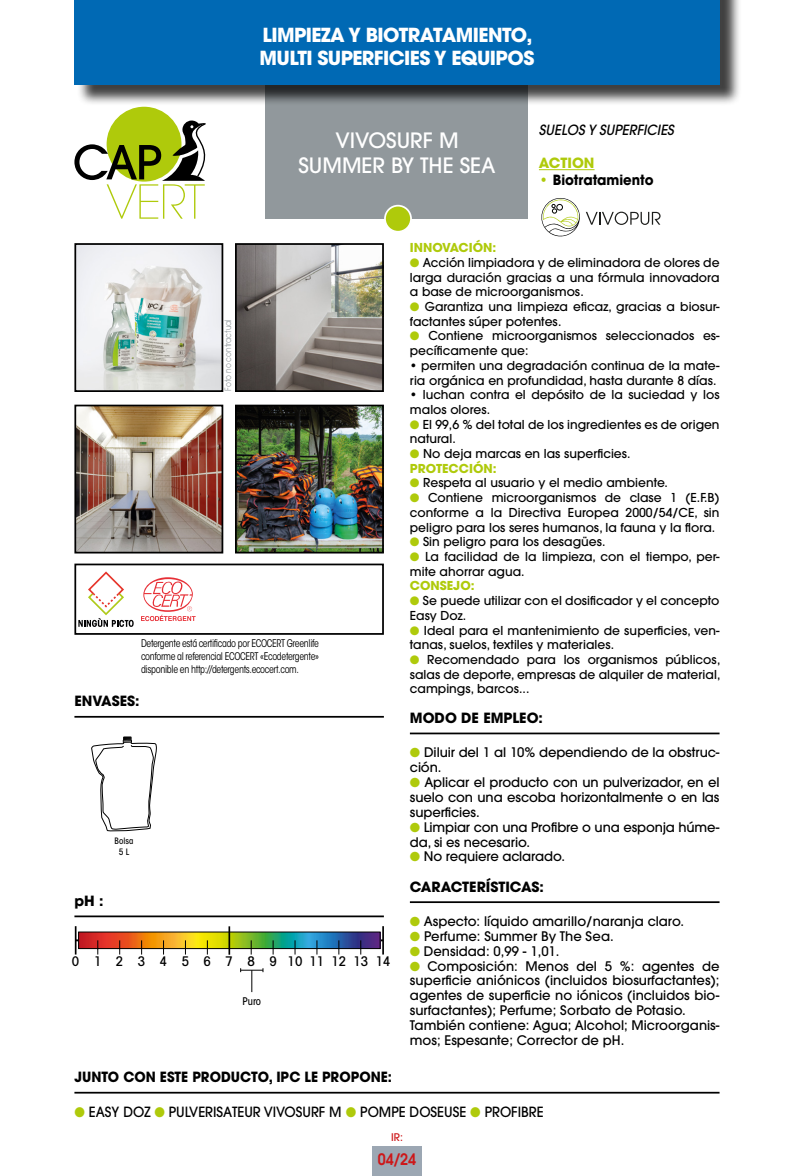
<style>
.page{position:relative;width:794px;height:1176px;background:#fff}
.page>*{position:absolute;margin:0;border:0;box-sizing:border-box;transform-origin:0 0}
.t1{font:500 21px "ITC Avant Garde Std";color:#fff}
.t2{font:700 19.25px "ITC Avant Garde Std";letter-spacing:-.03em;color:#fff}
.t3{font:600 15.75px "ITC Avant Garde Std";color:#cd1719;scale:.9 1}
.t4{font:500 14px "ITC Avant Garde Std";color:#000;scale:.95 1}
.t5{font:700 14px "ITC Avant Garde Std";color:#000;scale:.95 1}
.t6{font:700 14px "ITC Avant Garde Std";color:#000}
.t7{font:italic 500 14px "ITC Avant Garde Std";color:#000;scale:.95 1}
.t8{font:700 14px "ITC Avant Garde Std";color:#afca0b}
.t9{font:500 condensed 13.3px "Avant Garde";letter-spacing:.265em;color:#000}
.t10{font:500 13.12px/14.9px "ITC Avant Garde Std";color:#000}
.t11{font:500 12.25px/14.7px "ITC Avant Garde Std";color:#000}
.t12{font:700 12.25px "ITC Avant Garde Std";color:#afca0b}
.t13{font:condensed 10.5px/12.6px "ITC Avant Garde Std";letter-spacing:-.03em;color:#000;text-align:justify;scale:.95 1}
.t14{font:500 condensed 10.5px "ITC Avant Garde Std";color:#000}
.t15{font:500 10.5px "ITC Avant Garde Std";color:#cd1719}
.t16{font:8.75px "ITC Avant Garde Std";color:#91989c;scale:.85 1}
.t17{font:500 condensed 8.75px "ITC Avant Garde Std";color:#000}
.s1{color:#afca0b}
</style>
<div class="page">
<div style="left:74px;top:563px;width:310px;height:72px;border:2px solid #000"></div>
<div style="left:266px;top:79px;width:262px;height:140px;background:#91989c"></div>
<div style="left:77px;top:0;width:664px;height:106px;background:#000;opacity:.75"></div>
<div style="left:74px;top:0;width:645px;height:84px;background:#0069b4"></div>
<div style="left:372px;top:1146px;width:50px;height:30px;background:#9ca7b3"></div>
<div style="left:107px;top:107px;width:74px;height:75px;background:#afca0b;border-radius:50%"></div>
<svg style="left:74px;top:121px;width:132px;height:98px"></svg>
<div style="left:385px;top:206px;width:26px;height:26px;background:#afca0b;border-radius:50%"></div>
<div style="left:384px;top:205px;width:28px;height:28px;border:2px solid #fff;border-radius:50%"></div>
<hr style="left:74px;top:716px;width:310px;height:1px;background:#000">
<hr style="left:410px;top:732px;width:309px;height:2px;background:#000">
<hr style="left:410px;top:901px;width:309px;height:2px;background:#000">
<hr style="left:74px;top:1092px;width:645px;height:1px;background:#000">
<hr style="left:539px;top:169px;width:55px;height:1px;background:#afca0b">
<hr style="left:74px;top:915px;width:310px;height:2px;background:#000">
<hr style="left:76px;top:939px;width:307px;height:2px;background:#000">
<svg style="left:75px;top:926px;width:306px;height:29px"></svg>
<hr style="left:228px;top:926px;width:2px;height:28px;background:#000">
<hr style="left:382px;top:926px;width:2px;height:28px;background:#000">
<svg style="left:240px;top:968px;width:23px;height:24px"></svg>
<svg style="left:91px;top:737px;width:66px;height:94px"></svg>
<svg style="left:141px;top:577px;width:55px;height:44px"></svg>
<svg style="left:78px;top:571px;width:56px;height:56px"></svg>
<svg style="left:541px;top:198px;width:119px;height:38px"></svg>
<img style="left:77px;top:246px;width:143px;height:143px">
<div style="left:74px;top:243px;width:149px;height:149px;border:2px solid #000"></div>
<img style="left:77px;top:408px;width:143px;height:142px">
<div style="left:74px;top:405px;width:149px;height:148px;border:2px solid #000"></div>
<img style="left:238px;top:246px;width:143px;height:143px">
<div style="left:235px;top:243px;width:149px;height:149px;border:2px solid #000"></div>
<img style="left:238px;top:408px;width:143px;height:142px">
<div style="left:235px;top:405px;width:149px;height:148px;border:2px solid #000"></div>
<p class="t2" style="left:262px;top:22px;width:271px">LIMPIEZA Y BIOTRATAMIENTO,</p>
<p class="t2" style="left:259px;top:45px;width:276px">MULTI SUPERFICIES Y EQUIPOS</p>
<p class="t1" style="left:335px;top:127px;width:125px">VIVOSURF M</p>
<p class="t1" style="left:298px;top:152px;width:199px">SUMMER BY THE SEA</p>
<p class="t7" style="left:539px;top:121px;width:144px">SUELOS Y SUPERFICIES</p>
<p class="t8" style="left:539px;top:154px;width:57px">ACTION</p>
<p class="t5" style="left:539px;top:171px;width:122px"><span class="s1">•</span> Biotratamiento</p>
<p class="t16" style="left:223px;top:391px;width:86px;rotate:-90deg">Foto no contractual</p>
<p class="t13" style="left:141px;top:637px;width:189px">Detergente está certificado por ECOCERT Greenlife conforme al referencial ECOCERT «Ecodetergente» disponible en http://detergents.ecocert.com.</p>
<p class="t6" style="left:74px;top:692px;width:67px">ENVASES:</p>
<p class="t17" style="left:115px;top:836px;width:20px">Bolsa</p>
<p class="t17" style="left:119px;top:846px;width:12px">5 L</p>
<p class="t6" style="left:74px;top:891px;width:31px">pH :</p>
<p class="t9" style="left:72px;top:953px;width:320px">0 1 2 3 4 5 6 7 8 91011121314</p>
<p class="t14" style="left:242px;top:994px;width:20px">Puro</p>
<p class="t5" style="left:74px;top:1067px;width:336px">JUNTO CON ESTE PRODUCTO, IPC LE PROPONE:</p>
<p class="t12" style="left:410px;top:239px;width:88px">INNOVACIÓN:</p>
<p class="t11" style="left:410px;top:255px;width:311px;text-align:justify"><span class="s1">●</span> Acción limpiadora y de eliminadora de olores de larga duración gracias a una fórmula innovadora a base de microorganismos.</p>
<p class="t11" style="left:410px;top:299px;width:311px"><span class="s1">●</span> Garantiza una limpieza eficaz, gracias a biosur&shy;factantes súper potentes.</p>
<p class="t11" style="left:410px;top:328px;width:311px"><span class="s1">●</span> Contiene microorganismos seleccionados es&shy;pecíficamente que:</p>
<p class="t11" style="left:410px;top:358px;width:311px">• permiten una degradación continua de la mate&shy;ria orgánica en profundidad, hasta durante 8 días.</p>
<p class="t11" style="left:410px;top:387px;width:311px">• luchan contra el depósito de la suciedad y los malos olores.</p>
<p class="t11" style="left:410px;top:417px;width:311px"><span class="s1">●</span> El 99,6 % del total de los ingredientes es de origen natural.</p>
<p class="t11" style="left:410px;top:446px;width:222px"><span class="s1">●</span> No deja marcas en las superficies.</p>
<p class="t12" style="left:410px;top:460px;width:88px">PROTECCIÓN:</p>
<p class="t11" style="left:410px;top:475px;width:260px"><span class="s1">●</span> Respeta al usuario y el medio ambiente.</p>
<p class="t11" style="left:410px;top:490px;width:311px;text-align:justify"><span class="s1">●</span> Contiene microorganismos de clase 1 (E.F.B) conforme a la Directiva Europea 2000/54/CE, sin peligro para los seres humanos, la fauna y la flora.</p>
<p class="t11" style="left:410px;top:534px;width:197px"><span class="s1">●</span> Sin peligro para los desagües.</p>
<p class="t11" style="left:410px;top:549px;width:311px"><span class="s1">●</span> La facilidad de la limpieza, con el tiempo, per&shy;mite ahorrar agua.</p>
<p class="t12" style="left:410px;top:578px;width:66px">CONSEJO:</p>
<p class="t11" style="left:410px;top:593px;width:311px"><span class="s1">●</span> Se puede utilizar con el dosificador y el concepto<br>Easy Doz.</p>
<p class="t11" style="left:410px;top:622px;width:311px"><span class="s1">●</span> Ideal para el mantenimiento de superficies, ven&shy;tanas, suelos, textiles y materiales.</p>
<p class="t11" style="left:410px;top:652px;width:312px;text-align:justify"><span class="s1">●</span> Recomendado para los organismos públicos, salas de deporte, empresas de alquiler de material, campings, barcos...</p>
<p class="t6" style="left:410px;top:708px;width:135px">MODO DE EMPLEO:</p>
<p class="t10" style="left:410px;top:745px;width:311px"><span class="s1">●</span> Diluir del 1 al 10% dependiendo de la obstruc&shy;ción.</p>
<p class="t10" style="left:410px;top:774px;width:311px;text-align:justify"><span class="s1">●</span> Aplicar el producto con un pulverizador, en el suelo con una escoba horizontalmente o en las superficies.</p>
<p class="t10" style="left:410px;top:819px;width:311px"><span class="s1">●</span> Limpiar con una Profibre o una esponja húme&shy;da, si es necesario.</p>
<p class="t10" style="left:410px;top:849px;width:157px"><span class="s1">●</span> No requiere aclarado.</p>
<p class="t6" style="left:410px;top:877px;width:136px">CARACTERÍSTICAS:</p>
<p class="t10" style="left:410px;top:913px;width:276px"><span class="s1">●</span> Aspecto: líquido amarillo/naranja claro.</p>
<p class="t10" style="left:410px;top:928px;width:205px"><span class="s1">●</span> Perfume: Summer By The Sea.</p>
<p class="t10" style="left:410px;top:943px;width:151px"><span class="s1">●</span> Densidad: 0,99 - 1,01.</p>
<p class="t10" style="left:410px;top:958px;width:311px;text-align:justify"><span class="s1">●</span> Composición: Menos del 5 %: agentes de superficie aniónicos (incluidos biosurfactantes); agentes de superficie no iónicos (incluidos bio&shy;surfactantes); Perfume; Sorbato de Potasio.</p>
<p class="t10" style="left:410px;top:1018px;width:311px">También contiene: Agua; Alcohol; Microorganis&shy;mos; Espesante; Corrector de pH.</p>
<p class="t4" style="left:74px;top:1103px;width:495px"><span class="s1">●</span> EASY DOZ <span class="s1">●</span> PULVERISATEUR VIVOSURF M <span class="s1">●</span> POMPE DOSEUSE <span class="s1">●</span> PROFIBRE</p>
<p class="t15" style="left:391px;top:1130px;width:13px">IR:</p>
<p class="t3" style="left:378px;top:1149px;width:44px">04/24</p>
</div>
